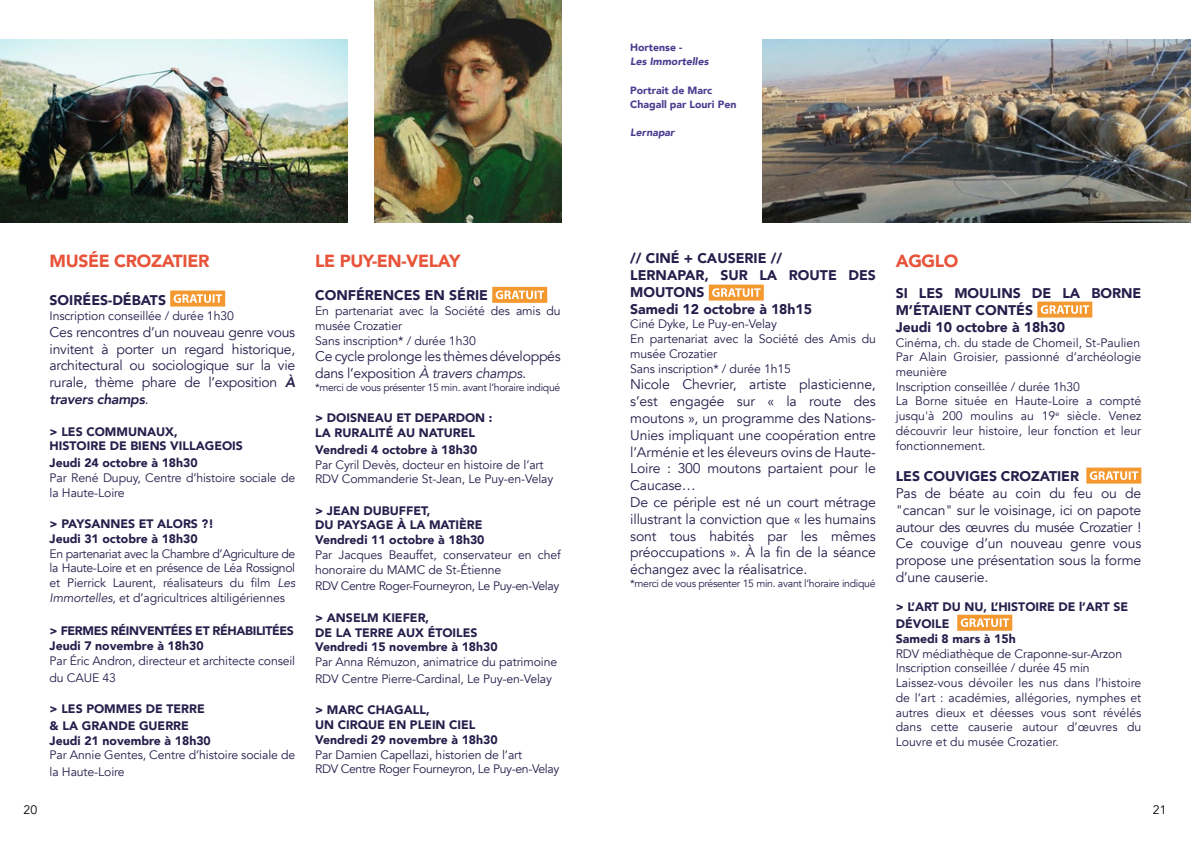
<style>
.page{position:relative;width:1191px;height:844px;background:#fff}
.page>*{position:absolute;margin:0;border:0;box-sizing:border-box;transform-origin:0 0}
.t1{font:900 17.5px "Avenir";letter-spacing:-.02em;color:#e7543a}
.t2{font:14px/16.8px "Avenir";letter-spacing:-.01em;color:#261e4b;text-align:justify}
.t3{font:900 14px/16.8px "Avenir";color:#261e4b}
.t4{font:12.25px/14.7px "Avenir";letter-spacing:-.01em;color:#261e4b}
.t5{font:900 12.25px/14.7px "Avenir";color:#261e4b}
.t6{font:900 12.25px/14.7px "Avenir";letter-spacing:-.03em;color:#261e4b}
.t7{font:12.25px "Avenir";letter-spacing:-.03em;color:#261e4b}
.t8{font:12.25px "Avenir";color:#000}
.t9{font:10.5px "Avenir";letter-spacing:-.03em;color:#261e4b}
.t10{font:900 10.5px/14px "Avenir";color:#4c3c90}
.t11{font:italic 900 10.5px "Avenir";color:#4c3c90}
.s1{font-weight:800;font-style:italic}
.s2{font-style:italic}
</style>
<div class="page">
<svg style="left:170px;top:290px;width:55px;height:16px"></svg>
<svg style="left:492px;top:287px;width:55px;height:16px"></svg>
<svg style="left:709px;top:284px;width:54px;height:16px"></svg>
<svg style="left:1037px;top:301px;width:55px;height:16px"></svg>
<svg style="left:1086px;top:467px;width:55px;height:16px"></svg>
<svg style="left:957px;top:614px;width:55px;height:16px"></svg>
<img style="left:0;top:39px;width:347px;height:183px">
<img style="left:763px;top:39px;width:428px;height:183px">
<img style="left:374px;top:0;width:187px;height:223px">
<h1 class="t1" style="left:50px;top:245px;width:161px">MUSÉE CROZATIER</h1>
<p class="t3" style="left:50px;top:291px;width:118px">SOIRÉES-DÉBATS</p>
<p class="t4" style="left:50px;top:308px;width:186px">Inscription conseillée / durée 1h30</p>
<p class="t2" style="left:50px;top:324px;width:247px">Ces rencontres d’un nouveau genre vous invitent à porter un regard historique, architectural ou sociologique sur la vie rurale, thème phare de l’exposition <span class="s1">À travers champs</span>.</p>
<p class="t5" style="left:50px;top:423px;width:195px">&gt; LES COMMUNAUX,<br>HISTOIRE DE BIENS VILLAGEOIS</p>
<p class="t5" style="left:50px;top:455px;width:150px">Jeudi 24 octobre à 18h30</p>
<p class="t4" style="left:50px;top:470px;width:247px">Par René Dupuy, Centre d’histoire sociale de la Haute-Loire</p>
<p class="t5" style="left:50px;top:516px;width:166px">&gt; PAYSANNES ET ALORS ?!<br>Jeudi 31 octobre à 18h30</p>
<p class="t4" style="left:50px;top:546px;width:247px;text-align:justify">En partenariat avec la Chambre d’Agriculture de la Haute-Loire et en présence de Léa Rossignol et Pierrick Laurent, réalisateurs du film <span class="s2">Les Immortelles</span>, et d’agricultrices altiligériennes</p>
<p class="t6" style="left:50px;top:623px;width:246px">&gt; FERMES RÉINVENTÉES ET RÉHABILITÉES<br>Jeudi 7 novembre à 18h30</p>
<p class="t4" style="left:50px;top:652px;width:247px;line-height:16.8px">Par Éric Andron, directeur et architecte conseil du CAUE 43</p>
<p class="t5" style="left:50px;top:699px;width:157px;line-height:16.8px">&gt; LES POMMES DE TERRE &amp; LA GRANDE GUERRE</p>
<p class="t5" style="left:50px;top:732px;width:163px">Jeudi 21 novembre à 18h30</p>
<p class="t4" style="left:50px;top:746px;width:247px;line-height:16.8px">Par Annie Gentes, Centre d’histoire sociale de la Haute-Loire</p>
<h1 class="t1" style="left:315px;top:245px;width:147px">LE PUY-EN-VELAY</h1>
<p class="t3" style="left:315px;top:286px;width:174px">CONFÉRENCES EN SÉRIE</p>
<p class="t4" style="left:315px;top:303px;width:247px">En partenariat avec la Société des amis du musée Crozatier<br>Sans inscription* / durée 1h30</p>
<p class="t2" style="left:315px;top:348px;width:247px">Ce cycle prolonge les thèmes développés dans l’exposition <span class="s2">À travers champs.</span></p>
<p class="t9" style="left:315px;top:381px;width:247px">*merci de vous présenter 15 min. avant l’horaire indiqué</p>
<p class="t5" style="left:315px;top:410px;width:179px">&gt; DOISNEAU ET DEPARDON :<br>LA RURALITÉ AU NATUREL</p>
<p class="t5" style="left:315px;top:441px;width:164px">Vendredi 4 octobre à 18h30</p>
<p class="t4" style="left:315px;top:457px;width:240px">Par Cyril Devès, docteur en histoire de l’art<br>RDV Commanderie St-Jean, Le Puy-en-Velay</p>
<p class="t5" style="left:315px;top:502px;width:171px">&gt; JEAN DUBUFFET,<br>DU PAYSAGE À LA MATIÈRE<br>Vendredi 11 octobre à 18h30</p>
<p class="t4" style="left:315px;top:547px;width:247px">Par Jacques Beauffet, conservateur en chef honoraire du MAMC de St-Étienne</p>
<p class="t7" style="left:315px;top:578px;width:246px">RDV Centre Roger-Fourneyron, Le Puy-en-Velay</p>
<p class="t5" style="left:315px;top:609px;width:184px">&gt; ANSELM KIEFER,<br>DE LA TERRE AUX ÉTOILES<br>Vendredi 15 novembre à 18h30</p>
<p class="t4" style="left:315px;top:653px;width:244px;line-height:16.8px">Par Anna Rémuzon, animatrice du patrimoine<br>RDV Centre Pierre-Cardinal, Le Puy-en-Velay</p>
<p class="t5" style="left:315px;top:702px;width:184px">&gt; MARC CHAGALL,<br>UN CIRQUE EN PLEIN CIEL<br>Vendredi 29 novembre à 18h30</p>
<p class="t4" style="left:315px;top:747px;width:246px">Par Damien Capellazi, historien de l’art<br>RDV Centre Roger Fourneyron, Le Puy-en-Velay</p>
<p class="t10" style="left:630px;top:40px;width:54px">Hortense -</p>
<p class="t11" style="left:630px;top:53px;width:80px">Les Immortelles</p>
<p class="t10" style="left:630px;top:82px;width:108px">Portrait de Marc<br>Chagall par Louri Pen</p>
<p class="t11" style="left:630px;top:123px;width:46px">Lernapar</p>
<p class="t3" style="left:630px;top:249px;width:247px">// CINÉ + CAUSERIE //<br>LERNAPAR, SUR LA ROUTE DES<br>MOUTONS<br>Samedi 12 octobre à 18h15</p>
<p class="t4" style="left:630px;top:317px;width:247px">Ciné Dyke, Le Puy-en-Velay<br>En partenariat avec la Société des Amis du musée Crozatier<br>Sans inscription* / durée 1h15</p>
<p class="t2" style="left:630px;top:376px;width:247px;text-align:left">Nicole Chevrier, artiste plasticienne, s’est engagée sur « la route des moutons », un programme des Nations-Unies impliquant une coopération entre l’Arménie et les éleveurs ovins de Haute-Loire : 300 moutons partaient pour le Caucase…<br>De ce périple est né un court métrage illustrant la conviction que « les humains sont tous habités par les mêmes préoccupations ». À la fin de la séance échangez avec la réalisatrice.</p>
<p class="t9" style="left:630px;top:577px;width:247px">*merci de vous présenter 15 min. avant l’horaire indiqué</p>
<h1 class="t1" style="left:895px;top:245px;width:64px">AGGLO</h1>
<p class="t3" style="left:895px;top:284px;width:247px">SI LES MOULINS DE LA BORNE<br>M’ÉTAIENT CONTÉS<br>Jeudi 10 octobre à 18h30</p>
<p class="t4" style="left:895px;top:335px;width:247px">Cinéma, ch. du stade de Chomeil, St-Paulien Par Alain Groisier, passionné d’archéologie meunière<br>Inscription conseillée / durée 1h30<br>La Borne située en Haute-Loire a compté jusqu'à 200 moulins au 19<sup>e</sup> siècle. Venez découvrir leur histoire, leur fonction et leur fonctionnement.</p>
<p class="t3" style="left:895px;top:467px;width:185px">LES COUVIGES CROZATIER</p>
<p class="t2" style="left:895px;top:485px;width:247px">Pas de béate au coin du feu ou de "cancan" sur le voisinage, ici on papote autour des œuvres du musée Crozatier !<br>Ce couvige d’un nouveau genre vous propose une présentation sous la forme d’une causerie.</p>
<p class="t5" style="left:895px;top:598px;width:234px;line-height:16.8px">&gt; L’ART DU NU, L’HISTOIRE DE l’ART SE<br>DÉVOILE</p>
<p class="t5" style="left:895px;top:630px;width:121px">Samedi 8 mars à 15h</p>
<p class="t4" style="left:895px;top:646px;width:247px">RDV médiathèque de Craponne-sur-Arzon Inscription conseillée / durée 45 min Laissez-vous dévoiler les nus dans l’histoire de l’art : académies, allégories, nymphes et autres dieux et déesses vous sont révélés dans cette causerie autour d’œuvres du Louvre et du musée Crozatier.</p>
<p class="t8" style="left:24px;top:801px;width:15px">20</p>
<p class="t8" style="left:1152px;top:801px;width:15px">21</p>
</div>
